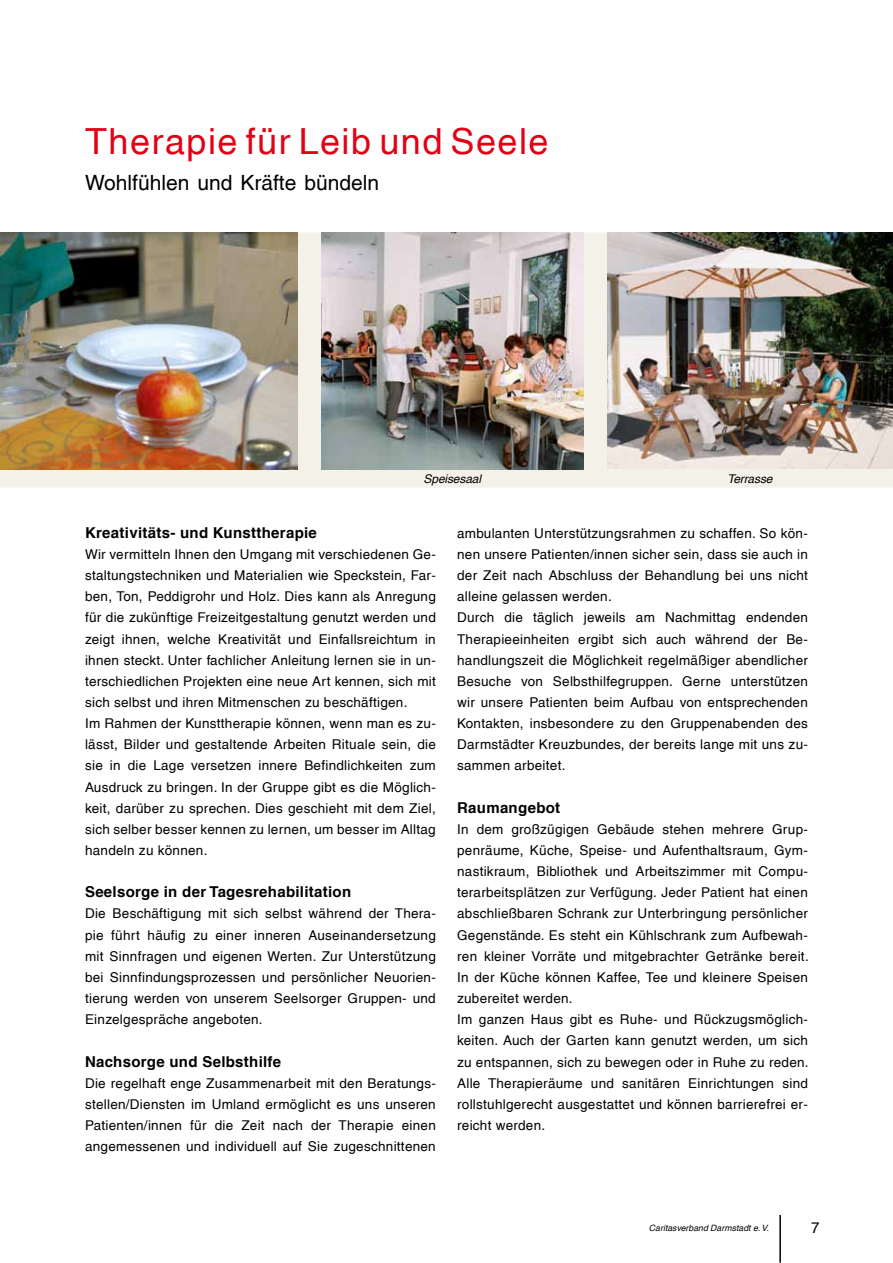
<style>
.page{position:relative;width:893px;height:1263px;background:#fff}
.page>*{position:absolute;margin:0;border:0;box-sizing:border-box;transform-origin:0 0}
.t1{font:36px "Helvetica";letter-spacing:.04em;color:#e30015}
.t2{font:21px "Helvetica";color:#000}
.t3{font:700 15px "Helvetica";letter-spacing:.02em;color:#000}
.t4{font:15px "Helvetica";color:#000}
.t5{font:13.5px/21.1px "Helvetica";letter-spacing:.02em;color:#000}
.t6{font:italic 12px "Helvetica";letter-spacing:-.01em;color:#000}
.t7{font:italic 8.7px "Helvetica";color:#000}
</style>
<div class="page">
<hr style="left:779px;top:1215px;width:2px;height:48px;background:#000">
<div style="left:0;top:232px;width:893px;height:256px;background:#f4f2e8"></div>
<img style="left:0;top:232px;width:298px;height:237px">
<img style="left:321px;top:232px;width:262px;height:237px">
<img style="left:607px;top:232px;width:286px;height:237px">
<h1 class="t1" style="left:85px;top:121px;width:465px">Therapie für Leib und Seele</h1>
<h2 class="t2" style="left:85px;top:170px;width:296px">Wohlfühlen und Kräfte bündeln</h2>
<p class="t6" style="left:424px;top:472px;width:59px">Speisesaal</p>
<p class="t6" style="left:728px;top:472px;width:46px">Terrasse</p>
<p class="t3" style="left:85px;top:523px;width:233px">Kreativitäts- und Kunsttherapie</p>
<p class="t5" style="left:85px;top:543px;width:352px">Wir vermitteln Ihnen den Umgang mit verschiedenen Ge&shy;staltungstechniken und Materialien wie Speckstein, Far&shy;ben, Ton, Peddigrohr und Holz. Dies kann als Anregung für die zukünftige Freizeitgestaltung genutzt werden und zeigt ihnen, welche Kreativität und Einfallsreichtum in ihnen steckt. Unter fachlicher Anleitung lernen sie in un&shy;terschiedlichen Projekten eine neue Art kennen, sich mit sich selbst und ihren Mitmenschen zu beschäftigen.<br>Im Rahmen der Kunsttherapie können, wenn man es zu&shy;lässt, Bilder und gestaltende Arbeiten Rituale sein, die sie in die Lage versetzen innere Befindlichkeiten zum Ausdruck zu bringen. In der Gruppe gibt es die Möglich&shy;keit, darüber zu sprechen. Dies geschieht mit dem Ziel, sich selber besser kennen zu lernen, um besser im Alltag handeln zu können.</p>
<p class="t3" style="left:85px;top:883px;width:268px">Seelsorge in der Tagesrehabilitation</p>
<p class="t5" style="left:85px;top:903px;width:352px;text-align:justify">Die Beschäftigung mit sich selbst während der Thera&shy;pie führt häufig zu einer inneren Auseinandersetzung mit Sinnfragen und eigenen Werten. Zur Unterstützung bei Sinnfindungsprozessen und persönlicher Neuorien&shy;tierung werden von unserem Seelsorger Gruppen- und Einzelgespräche angeboten.</p>
<p class="t3" style="left:85px;top:1052px;width:198px">Nachsorge und Selbsthilfe</p>
<p class="t5" style="left:85px;top:1072px;width:352px;text-align:justify">Die regelhaft enge Zusammenarbeit mit den Beratungs&shy;stellen/Diensten im Umland ermöglicht es uns unseren Patienten/innen für die Zeit nach der Therapie einen angemessenen und individuell auf Sie zugeschnittenen</p>
<p class="t5" style="left:457px;top:522px;width:352px">ambulanten Unterstützungsrahmen zu schaffen. So kön&shy;nen unsere Patienten/innen sicher sein, dass sie auch in der Zeit nach Abschluss der Behandlung bei uns nicht alleine gelassen werden.<br>Durch die täglich jeweils am Nachmittag endenden Therapieeinheiten ergibt sich auch während der Be&shy;handlungszeit die Möglichkeit regelmäßiger abendlicher Besuche von Selbsthilfegruppen. Gerne unterstützen wir unsere Patienten beim Aufbau von entsprechenden Kontakten, insbesondere zu den Gruppenabenden des Darmstädter Kreuzbundes, der bereits lange mit uns zu&shy;sammen arbeitet.</p>
<p class="t3" style="left:457px;top:798px;width:105px">Raumangebot</p>
<p class="t5" style="left:457px;top:818px;width:353px">In dem großzügigen Gebäude stehen mehrere Grup&shy;penräume, Küche, Speise- und Aufenthaltsraum, Gym&shy;nastikraum, Bibliothek und Arbeitszimmer mit Compu&shy;terarbeitsplätzen zur Verfügung. Jeder Patient hat einen abschließbaren Schrank zur Unterbringung persönlicher Gegenstände. Es steht ein Kühlschrank zum Aufbewah&shy;ren kleiner Vorräte und mitgebrachter Getränke bereit.<br>In der Küche können Kaffee, Tee und kleinere Speisen zubereitet werden.<br>Im ganzen Haus gibt es Ruhe- und Rückzugsmöglich&shy;keiten. Auch der Garten kann genutzt werden, um sich zu entspannen, sich zu bewegen oder in Ruhe zu reden.<br>Alle Therapieräume und sanitären Einrichtungen sind rollstuhlgerecht ausgestattet und können barrierefrei er&shy;reicht werden.</p>
<p class="t7" style="left:649px;top:1223px;width:121px">Caritasverband Darmstadt e. V.</p>
<p class="t4" style="left:811px;top:1219px;width:10px">7</p>
</div>
